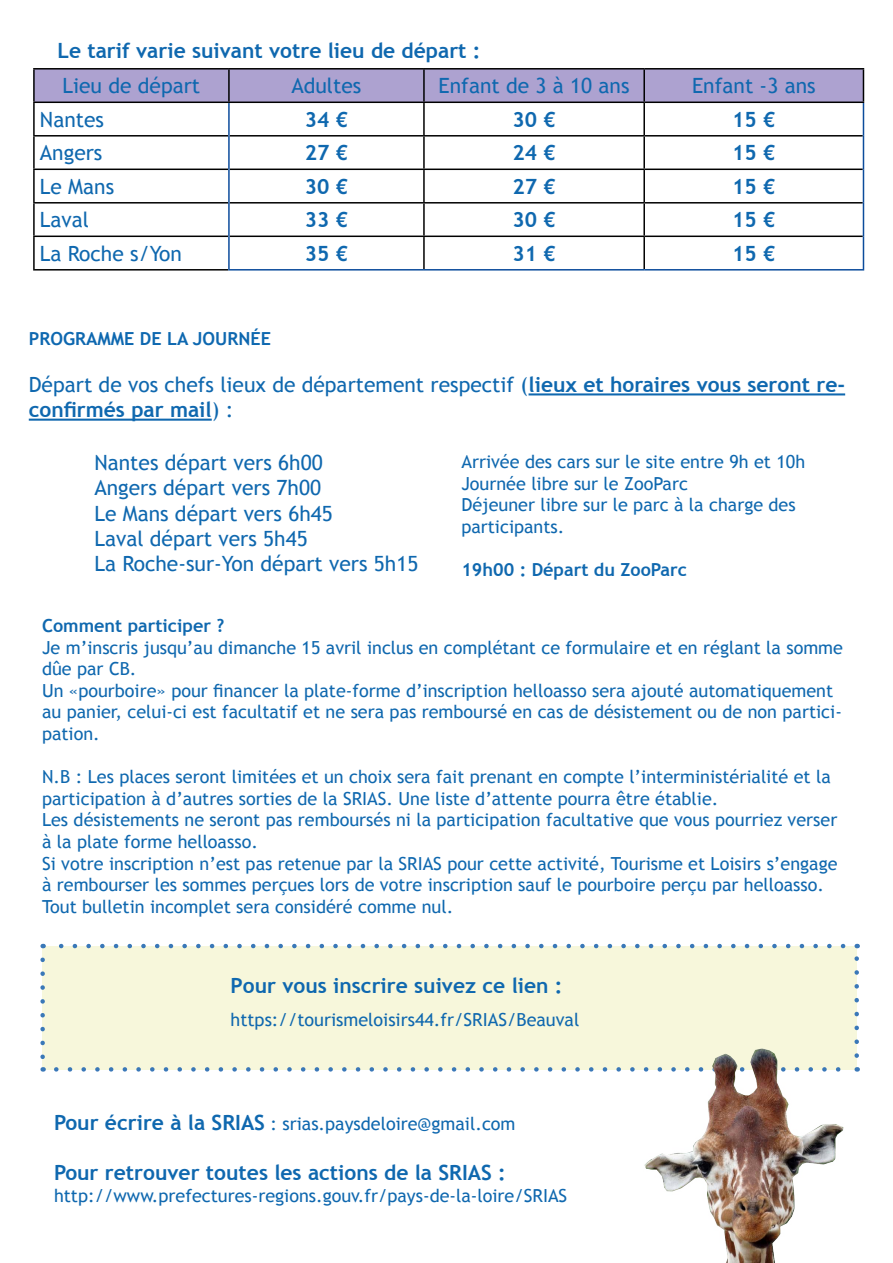
<style>
.page{position:relative;width:893px;height:1263px;background:#fff}
.page>*{position:absolute;margin:0;border:0;box-sizing:border-box;transform-origin:0 0}
.t1{font:21px/25.2px "Trebuchet MS";color:#0f68af}
.t2{font:700 21px "Trebuchet MS";color:#0f68af}
.t3{font:18px/21.6px "Trebuchet MS";color:#0f68af}
.t4{font:700 18px "Trebuchet MS";color:#0f68af}
.t5{font:700 18px "Trebuchet MS";color:#0e68b0}
.s1{font-weight:700}
.s2{font-weight:700;font-size:21px}
</style>
<div class="page">
<hr style="left:529px;top:393px;width:316px;height:2px;background:#0f68af">
<hr style="left:29px;top:419px;width:183px;height:2px;background:#0f68af">
<div style="left:35px;top:70px;width:828px;height:32px;background:#ada2d0"></div>
<hr style="left:33px;top:68px;width:196px;height:2px;background:#000">
<hr style="left:33px;top:70px;width:2px;height:32px;background:#000">
<hr style="left:229px;top:68px;width:195px;height:2px;background:#000">
<hr style="left:228px;top:70px;width:2px;height:32px;background:#000">
<hr style="left:424px;top:68px;width:220px;height:2px;background:#000">
<hr style="left:423px;top:70px;width:2px;height:32px;background:#000">
<hr style="left:644px;top:68px;width:220px;height:2px;background:#000">
<hr style="left:643px;top:70px;width:2px;height:32px;background:#000">
<hr style="left:863px;top:70px;width:1px;height:32px;background:#000">
<hr style="left:33px;top:102px;width:196px;height:1px;background:#000">
<hr style="left:33px;top:103px;width:2px;height:32px;background:#000">
<hr style="left:229px;top:102px;width:195px;height:1px;background:#000">
<hr style="left:424px;top:102px;width:220px;height:1px;background:#000">
<hr style="left:423px;top:103px;width:2px;height:32px;background:#000">
<hr style="left:644px;top:102px;width:220px;height:1px;background:#000">
<hr style="left:643px;top:103px;width:2px;height:32px;background:#000">
<hr style="left:33px;top:135px;width:195px;height:2px;background:#000">
<hr style="left:33px;top:137px;width:2px;height:32px;background:#000">
<hr style="left:230px;top:135px;width:194px;height:2px;background:#000">
<hr style="left:424px;top:135px;width:220px;height:2px;background:#000">
<hr style="left:423px;top:137px;width:2px;height:32px;background:#000">
<hr style="left:644px;top:135px;width:219px;height:2px;background:#000">
<hr style="left:643px;top:137px;width:2px;height:32px;background:#000">
<hr style="left:33px;top:169px;width:195px;height:1px;background:#000">
<hr style="left:33px;top:170px;width:2px;height:32px;background:#000">
<hr style="left:230px;top:169px;width:194px;height:1px;background:#000">
<hr style="left:424px;top:169px;width:220px;height:1px;background:#000">
<hr style="left:423px;top:170px;width:2px;height:32px;background:#000">
<hr style="left:644px;top:169px;width:219px;height:1px;background:#000">
<hr style="left:643px;top:170px;width:2px;height:32px;background:#000">
<hr style="left:33px;top:202px;width:195px;height:2px;background:#000">
<hr style="left:33px;top:204px;width:2px;height:32px;background:#000">
<hr style="left:230px;top:202px;width:194px;height:2px;background:#000">
<hr style="left:424px;top:202px;width:220px;height:2px;background:#000">
<hr style="left:423px;top:204px;width:2px;height:32px;background:#000">
<hr style="left:644px;top:202px;width:219px;height:2px;background:#000">
<hr style="left:643px;top:204px;width:2px;height:32px;background:#000">
<hr style="left:33px;top:236px;width:195px;height:1px;background:#000">
<hr style="left:33px;top:237px;width:2px;height:32px;background:#000">
<hr style="left:230px;top:236px;width:194px;height:1px;background:#000">
<hr style="left:424px;top:236px;width:220px;height:1px;background:#000">
<hr style="left:423px;top:237px;width:2px;height:32px;background:#000">
<hr style="left:644px;top:236px;width:219px;height:1px;background:#000">
<hr style="left:643px;top:237px;width:2px;height:32px;background:#000">
<hr style="left:33px;top:269px;width:195px;height:2px;background:#000">
<hr style="left:228px;top:103px;width:2px;height:33px;background:#0c4c9c">
<hr style="left:863px;top:103px;width:1px;height:33px;background:#0c4c9c">
<hr style="left:228px;top:136px;width:2px;height:33px;background:#0c4c9c">
<hr style="left:863px;top:136px;width:1px;height:33px;background:#0c4c9c">
<hr style="left:228px;top:169px;width:2px;height:34px;background:#0c4c9c">
<hr style="left:863px;top:169px;width:1px;height:34px;background:#0c4c9c">
<hr style="left:228px;top:203px;width:2px;height:33px;background:#0c4c9c">
<hr style="left:863px;top:203px;width:1px;height:33px;background:#0c4c9c">
<hr style="left:228px;top:236px;width:2px;height:33px;background:#0c4c9c">
<hr style="left:863px;top:236px;width:1px;height:33px;background:#0c4c9c">
<hr style="left:228px;top:269px;width:196px;height:2px;background:#0c4c9c">
<hr style="left:424px;top:269px;width:220px;height:2px;background:#0c4c9c">
<hr style="left:644px;top:269px;width:220px;height:2px;background:#0c4c9c">
<div style="left:43px;top:946px;width:814px;height:123px;background:#f7f7db"></div>
<svg style="left:56px;top:1067px;width:581px;height:4px"></svg>
<svg style="left:40px;top:960px;width:5px;height:111px"></svg>
<svg style="left:854px;top:944px;width:5px;height:98px"></svg>
<svg style="left:43px;top:944px;width:800px;height:4px"></svg>
<img style="left:637px;top:1042px;width:222px;height:221px">
<p class="t2" style="left:57px;top:37px;width:425px">Le tarif varie suivant votre lieu de départ :</p>
<p class="t1" style="left:63px;top:74px;width:139px">Lieu de départ</p>
<p class="t1" style="left:291px;top:74px;width:72px">Adultes</p>
<p class="t1" style="left:438px;top:74px;width:193px">Enfant de 3 à 10 ans</p>
<p class="t1" style="left:692px;top:74px;width:125px">Enfant -3 ans</p>
<p class="t1" style="left:40px;top:107px;width:66px">Nantes</p>
<p class="t2" style="left:305px;top:106px;width:45px">34 €</p>
<p class="t2" style="left:512px;top:106px;width:45px">30 €</p>
<p class="t2" style="left:732px;top:106px;width:45px">15 €</p>
<p class="t1" style="left:40px;top:141px;width:64px">Angers</p>
<p class="t2" style="left:305px;top:140px;width:45px">27 €</p>
<p class="t2" style="left:512px;top:140px;width:45px">24 €</p>
<p class="t2" style="left:732px;top:140px;width:45px">15 €</p>
<p class="t1" style="left:40px;top:174px;width:76px">Le Mans</p>
<p class="t2" style="left:305px;top:173px;width:45px">30 €</p>
<p class="t2" style="left:512px;top:173px;width:45px">27 €</p>
<p class="t2" style="left:732px;top:173px;width:45px">15 €</p>
<p class="t1" style="left:40px;top:208px;width:51px">Laval</p>
<p class="t2" style="left:305px;top:207px;width:45px">33 €</p>
<p class="t2" style="left:512px;top:207px;width:45px">30 €</p>
<p class="t2" style="left:732px;top:207px;width:45px">15 €</p>
<p class="t1" style="left:40px;top:241px;width:144px">La Roche s/Yon</p>
<p class="t2" style="left:305px;top:240px;width:45px">35 €</p>
<p class="t2" style="left:512px;top:240px;width:45px">31 €</p>
<p class="t2" style="left:732px;top:240px;width:45px">15 €</p>
<p class="t5" style="left:29px;top:327px;width:244px">PROGRAMME DE LA JOURNÉE</p>
<p class="t1" style="left:29px;top:372px;width:818px">Départ de vos chefs lieux de département respectif (<span class="s1">lieux et horaires vous seront re&shy;confirmés par mail</span>) :</p>
<p class="t1" style="left:94px;top:450px;width:326px">Nantes départ vers 6h00<br>Angers départ vers 7h00<br>Le Mans départ vers 6h45<br>Laval départ vers 5h45<br>La Roche-sur-Yon départ vers 5h15</p>
<p class="t3" style="left:461px;top:451px;width:345px">Arrivée des cars sur le site entre 9h et 10h<br>Journée libre sur le ZooParc<br>Déjeuner libre sur le parc à la charge des participants.</p>
<p class="t4" style="left:461px;top:558px;width:227px">19h00 : Départ du ZooParc</p>
<p class="t4" style="left:42px;top:614px;width:184px">Comment participer ?</p>
<p class="t3" style="left:42px;top:637px;width:802px">Je m’inscris jusqu’au dimanche 15 avril inclus en complétant ce formulaire et en réglant la somme dûe par CB.<br>Un «pourboire» pour financer la plate-forme d’inscription helloasso sera ajouté automatiquement au panier, celui-ci est facultatif et ne sera pas remboursé en cas de désistement ou de non partici&shy;pation.</p>
<p class="t3" style="left:42px;top:766px;width:797px">N.B : Les places seront limitées et un choix sera fait prenant en compte l’interministérialité et la participation à d’autres sorties de la SRIAS. Une liste d’attente pourra être établie.<br>Les désistements ne seront pas remboursés ni la participation facultative que vous pourriez verser à la plate forme helloasso.<br>Si votre inscription n’est pas retenue par la SRIAS pour cette activité, Tourisme et Loisirs s’engage à rembourser les sommes perçues lors de votre inscription sauf le pourboire perçu par helloasso.<br>Tout bulletin incomplet sera considéré comme nul.</p>
<p class="t2" style="left:231px;top:972px;width:334px">Pour vous inscrire suivez ce lien :</p>
<p class="t3" style="left:231px;top:1009px;width:350px">https://tourismeloisirs44.fr/SRIAS/Beauval</p>
<p class="t3" style="left:54px;top:1113px;width:463px"><span class="s2">Pour écrire à la SRIAS</span> : srias.paysdeloire@gmail.com</p>
<p class="t2" style="left:54px;top:1159px;width:453px">Pour retrouver toutes les actions de la SRIAS :</p>
<p class="t3" style="left:54px;top:1185px;width:515px">http://www.prefectures-regions.gouv.fr/pays-de-la-loire/SRIAS</p>
</div>
